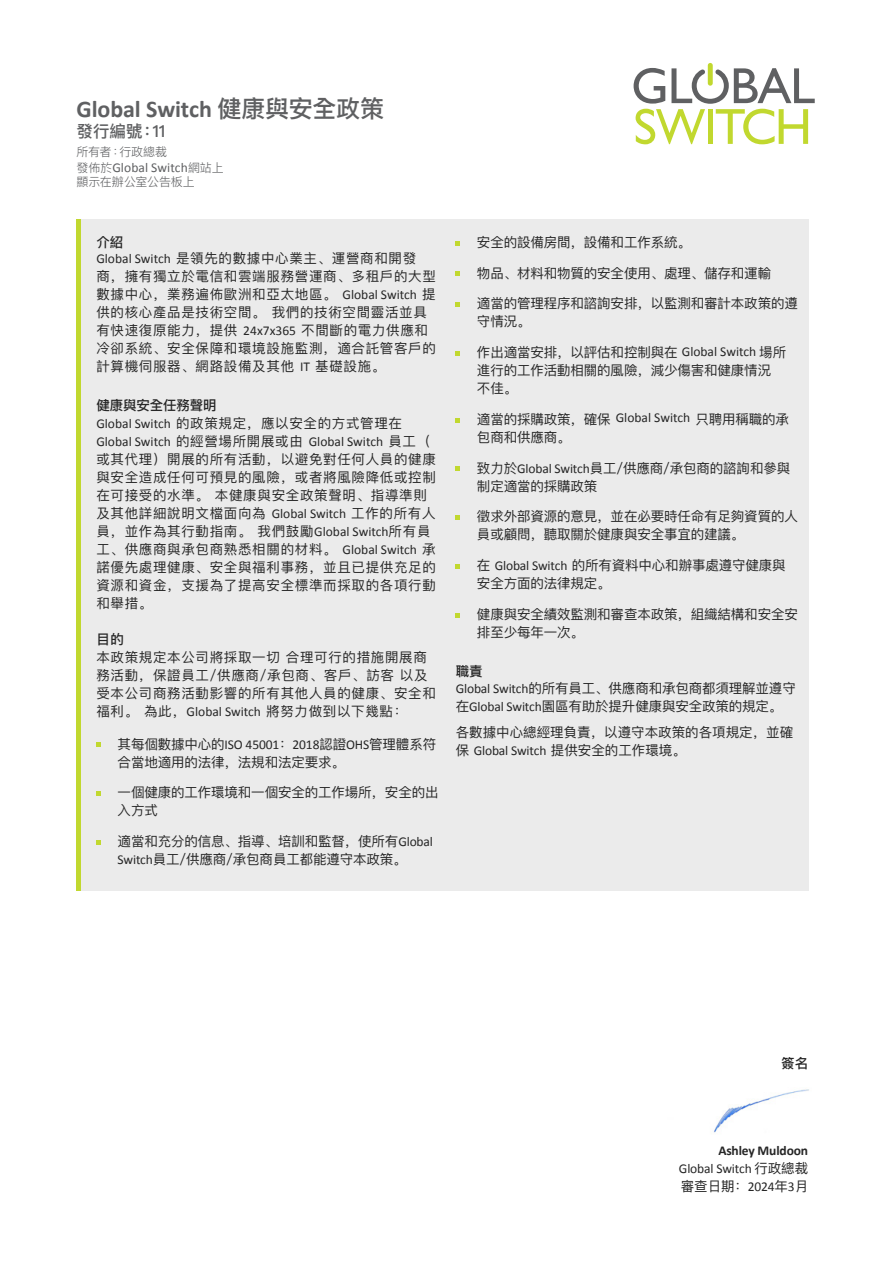
<style>
.page{position:relative;width:893px;height:1263px;background:#fff}
.page>*{position:absolute;margin:0;border:0;box-sizing:border-box;transform-origin:0 0}
.t1{font:700 24px "Calibri";letter-spacing:-.005em;color:#5f6062}
.t2{font:500 16.5px "Ping Fang HK";letter-spacing:-.005em;color:#5f6062}
.t3{font:13.5px/18px "Ping Fang SC";color:#262626}
.t4{font:13.5px/18px "Ping Fang SC";letter-spacing:.05em;color:#262626}
.t5{font:700 13.5px/18px "Calibri";letter-spacing:-.01em;color:#262626;text-align:right}
.t6{font:13.5px "Calibri";letter-spacing:.005em;color:#5f6062}
.t7{font:500 13.5px "Ping Fang HK";letter-spacing:-.01em;color:#262626}
.t8{font:300 12px "Ping Fang HK";letter-spacing:-.015em;color:#5f6062}
.s1{font-family:"Ping Fang HK";font-weight:500}
.s2{font-family:"Ping Fang HK";font-weight:300;font-size:12px}
.s3{font-family:"Calibri"}
.s4{font-weight:400}
.s5{font-family:"Ping Fang SC";font-weight:400}
</style>
<div class="page">
<div style="left:81px;top:219px;width:727px;height:672px;background:#ebebeb"></div>
<hr style="left:77px;top:219px;width:4px;height:672px;background:#c1d82f">
<svg style="left:96px;top:743px;width:5px;height:4px"></svg>
<svg style="left:96px;top:791px;width:5px;height:5px"></svg>
<svg style="left:96px;top:840px;width:5px;height:5px"></svg>
<svg style="left:456px;top:241px;width:4px;height:4px"></svg>
<svg style="left:456px;top:272px;width:4px;height:4px"></svg>
<svg style="left:456px;top:302px;width:4px;height:5px"></svg>
<svg style="left:456px;top:351px;width:4px;height:5px"></svg>
<svg style="left:456px;top:418px;width:4px;height:4px"></svg>
<svg style="left:456px;top:467px;width:4px;height:4px"></svg>
<svg style="left:456px;top:515px;width:4px;height:5px"></svg>
<svg style="left:456px;top:564px;width:4px;height:5px"></svg>
<svg style="left:456px;top:613px;width:4px;height:4px"></svg>
<svg style="left:634px;top:63px;width:181px;height:81px"></svg>
<img style="left:714px;top:1088px;width:95px;height:45px">
<p class="t1" style="left:77px;top:94px;width:309px">Global Switch <span class="s1">健康與安全政策</span></p>
<p class="t2" style="left:77px;top:121px;width:91px">發行編號：11</p>
<p class="t8" style="left:77px;top:144px;width:92px">所有者：行政總裁</p>
<p class="t6" style="left:77px;top:159px;width:149px"><span class="s2">發佈於</span>Global Switch<span class="s2">網站上</span></p>
<p class="t8" style="left:77px;top:174px;width:120px">顯示在辦公室公告板上</p>
<p class="t7" style="left:96px;top:233px;width:28px">介紹</p>
<p class="t4" style="left:96px;top:249px;width:341px"><span class="s3">Global Switch</span> 是領先的數據中心業主、運營商和開發<br>商，擁有獨立於電信和雲端服務營運商、多租戶的大型數據中心，業務遍佈歐洲和亞太地區。 <span class="s3">Global Switch</span> 提供的核心產品是技術空間。 我們的技術空間靈活並具有快速復原能力，提供 <span class="s3">24x7x365</span> 不間斷的電力供應和冷卻系統、安全保障和環境設施監測，適合託管客戶的計算機伺服器、網路設備及其他 <span class="s3">IT</span> 基礎設施。</p>
<p class="t7" style="left:96px;top:397px;width:122px">健康與安全任務聲明</p>
<p class="t4" style="left:96px;top:414px;width:341px"><span class="s3">Global Switch</span> 的政策規定，應以安全的方式管理在<br><span class="s3">Global Switch</span> 的經營場所開展或由 <span class="s3">Global Switch</span> 員工（或其代理）開展的所有活動，以避免對任何人員的健康與安全造成任何可預見的風險，或者將風險降低或控制在可接受的水準。 本健康與安全政策聲明、指導準則及其他詳細說明文檔面向為 <span class="s3">Global Switch</span> 工作的所有人員，並作為其行動指南。 我們鼓勵<span class="s3">Global Switch</span>所有員工、供應商與承包商熟悉相關的材料。 <span class="s3">Global Switch</span> 承諾優先處理健康、安全與福利事務，並且已提供充足的資源和資金，支援為了提高安全標準而採取的各項行動和舉措。</p>
<p class="t7" style="left:96px;top:631px;width:29px">目的</p>
<p class="t4" style="left:96px;top:648px;width:341px">本政策規定本公司將採取一切 合理可行的措施開展商務活動，保證員工/供應商/承包商、客戶、訪客 以及受本公司商務活動影響的所有其他人員的健康、安全和福利。 為此，<span class="s3">Global Switch</span> 將努力做到以下幾點：</p>
<p class="t3" style="left:118px;top:735px;width:320px">其每個數據中心的<span class="s3">ISO 45001</span>：<span class="s3">2018</span>認證<span class="s3">OHS</span>管理體系符合當地適用的法律，法規和法定要求。</p>
<p class="t3" style="left:118px;top:783px;width:322px">一個健康的工作環境和一個安全的工作場所，安全的出入方式</p>
<p class="t3" style="left:118px;top:832px;width:317px">適當和充分的信息、指導、培訓和監督，使所有<span class="s3">Global<br>Switch</span>員工/供應商/承包商員工都能遵守本政策。</p>
<p class="t3" style="left:477px;top:233px;width:215px">安全的設備房間，設備和工作系統。</p>
<p class="t3" style="left:477px;top:264px;width:296px">物品、材料和物質的安全使用、處理、儲存和運輸</p>
<p class="t3" style="left:477px;top:294px;width:322px">適當的管理程序和諮詢安排，以監測和審計本政策的遵守情況。</p>
<p class="t3" style="left:477px;top:343px;width:311px">作出適當安排，以評估和控制與在 <span class="s3">Global Switch</span> 場所進行的工作活動相關的風險，減少傷害和健康情況不佳。</p>
<p class="t3" style="left:477px;top:410px;width:314px">適當的採購政策，確保 <span class="s3">Global Switch</span> 只聘用稱職的承包商和供應商。</p>
<p class="t3" style="left:477px;top:459px;width:315px">致力於<span class="s3">Global Switch</span>員工/供應商/承包商的諮詢和參與制定適當的採購政策</p>
<p class="t3" style="left:477px;top:507px;width:322px">徵求外部資源的意見，並在必要時任命有足夠資質的人員或顧問，聽取關於健康與安全事宜的建議。</p>
<p class="t3" style="left:477px;top:556px;width:310px">在 <span class="s3">Global Switch</span> 的所有資料中心和辦事處遵守健康與安全方面的法律規定。</p>
<p class="t3" style="left:477px;top:605px;width:322px">健康與安全績效監測和審查本政策，組織結構和安全安排至少每年一次。</p>
<p class="t3" style="left:456px;top:663px;width:342px;line-height:16.5px"><span class="s1">職責<br></span><span class="s3">Global Switch</span>的所有員工、供應商和承包商都須理解並遵守</p>
<p class="t3" style="left:456px;top:697px;width:328px">在<span class="s3">Global Switch</span>園區有助於提升健康與安全政策的規定。</p>
<p class="t3" style="left:456px;top:723px;width:339px">各數據中心總經理負責，以遵守本政策的各項規定，並確保 <span class="s3">Global Switch</span> 提供安全的工作環境。</p>
<p class="t7" style="left:781px;top:1054px;width:28px">簽名</p>
<p class="t5" style="left:679px;top:1140px;width:131px">Ashley Muldoon<br><span class="s4">Global Switch</span> <span class="s5">行政總裁</span></p>
<p class="t3" style="left:681px;top:1177px;width:129px">審查日期：<span class="s3">2024</span>年<span class="s3">3</span>月</p>
</div>
